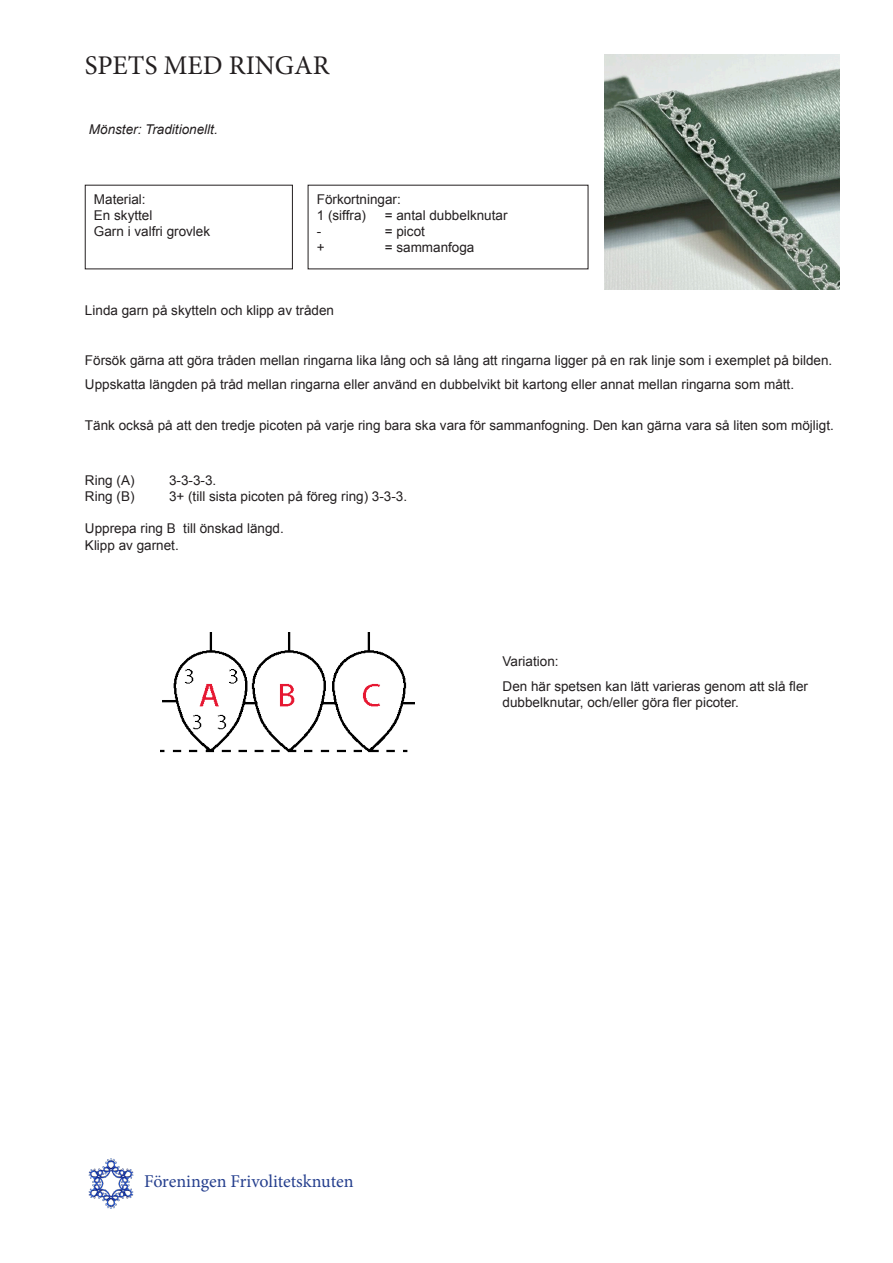
<style>
.page{position:relative;width:893px;height:1263px;background:#fff}
.page>*{position:absolute;margin:0;border:0;box-sizing:border-box;transform-origin:0 0}
.Rubrik_2{font:27px "Minion Pro";color:#231f20}
.t1{font:18px "Minion Pro";letter-spacing:-.005em;color:#253f8e}
.Brödtext{font:13.5px/16.2px "Arial";color:#231f20}
.Mönster{font:13.5px "Arial";color:#231f20}
.Förkortningar{font:13.5px "Arial";color:#231f20}
.Brödtext-2{font:italic 13.5px "Arial";color:#231f20}
</style>
<div class="page">
<img style="left:88px;top:1158px;width:46px;height:51px">
<img style="left:605px;top:54px;width:235px;height:235px">
<img style="left:160px;top:633px;width:254px;height:120px">
<p class="Rubrik_2" style="left:85px;top:47px;width:246px">SPETS MED RINGAR</p>
<p class="Brödtext-2" style="left:89px;top:120px;width:130px">Mönster: Traditionellt.</p>
<p class="Mönster" style="left:94px;top:190px;width:53px">Material:</p>
<p class="Mönster" style="left:94px;top:206px;width:60px">En skyttel</p>
<p class="Mönster" style="left:94px;top:222px;width:118px">Garn i valfri grovlek</p>
<p class="Förkortningar" style="left:317px;top:190px;width:86px">Förkortningar:</p>
<p class="Förkortningar" style="left:317px;top:206px;width:51px">1 (siffra)</p>
<p class="Förkortningar" style="left:385px;top:206px;width:124px">= antal dubbelknutar</p>
<p class="Förkortningar" style="left:317px;top:222px;width:6px">-</p>
<p class="Förkortningar" style="left:385px;top:222px;width:42px">= picot</p>
<p class="Förkortningar" style="left:317px;top:239px;width:9px">+</p>
<p class="Förkortningar" style="left:385px;top:239px;width:91px">= sammanfoga</p>
<p class="Brödtext" style="left:85px;top:302px;width:251px">Linda garn på skytteln och klipp av tråden</p>
<p class="Brödtext" style="left:85px;top:352px;width:749px">Försök gärna att göra tråden mellan ringarna lika lång och så lång att ringarna ligger på en rak linje som i exemplet på bilden.</p>
<p class="Brödtext" style="left:85px;top:376px;width:711px">Uppskatta längden på tråd mellan ringarna eller använd en dubbelvikt bit kartong eller annat mellan ringarna som mått.</p>
<p class="Brödtext" style="left:85px;top:417px;width:750px">Tänk också på att den tredje picoten på varje ring bara ska vara för sammanfogning. Den kan gärna vara så liten som möjligt.</p>
<p class="Mönster" style="left:85px;top:471px;width:51px">Ring (A)</p>
<p class="Mönster" style="left:169px;top:471px;width:49px">3-3-3-3.</p>
<p class="Mönster" style="left:85px;top:487px;width:51px">Ring (B)</p>
<p class="Mönster" style="left:169px;top:487px;width:240px">3+ (till sista picoten på föreg ring) 3-3-3.</p>
<p class="Mönster" style="left:85px;top:520px;width:200px">Upprepa ring B till önskad längd.</p>
<p class="Mönster" style="left:85px;top:536px;width:95px">Klipp av garnet.</p>
<p class="Brödtext" style="left:503px;top:653px;width:58px">Variation:</p>
<p class="Brödtext" style="left:503px;top:678px;width:307px">Den här spetsen kan lätt varieras genom att slå fler dubbelknutar, och/eller göra fler picoter.</p>
<h2 class="t1" style="left:144px;top:1169px;width:211px">Föreningen Frivolitetsknuten</h2>
</div>
